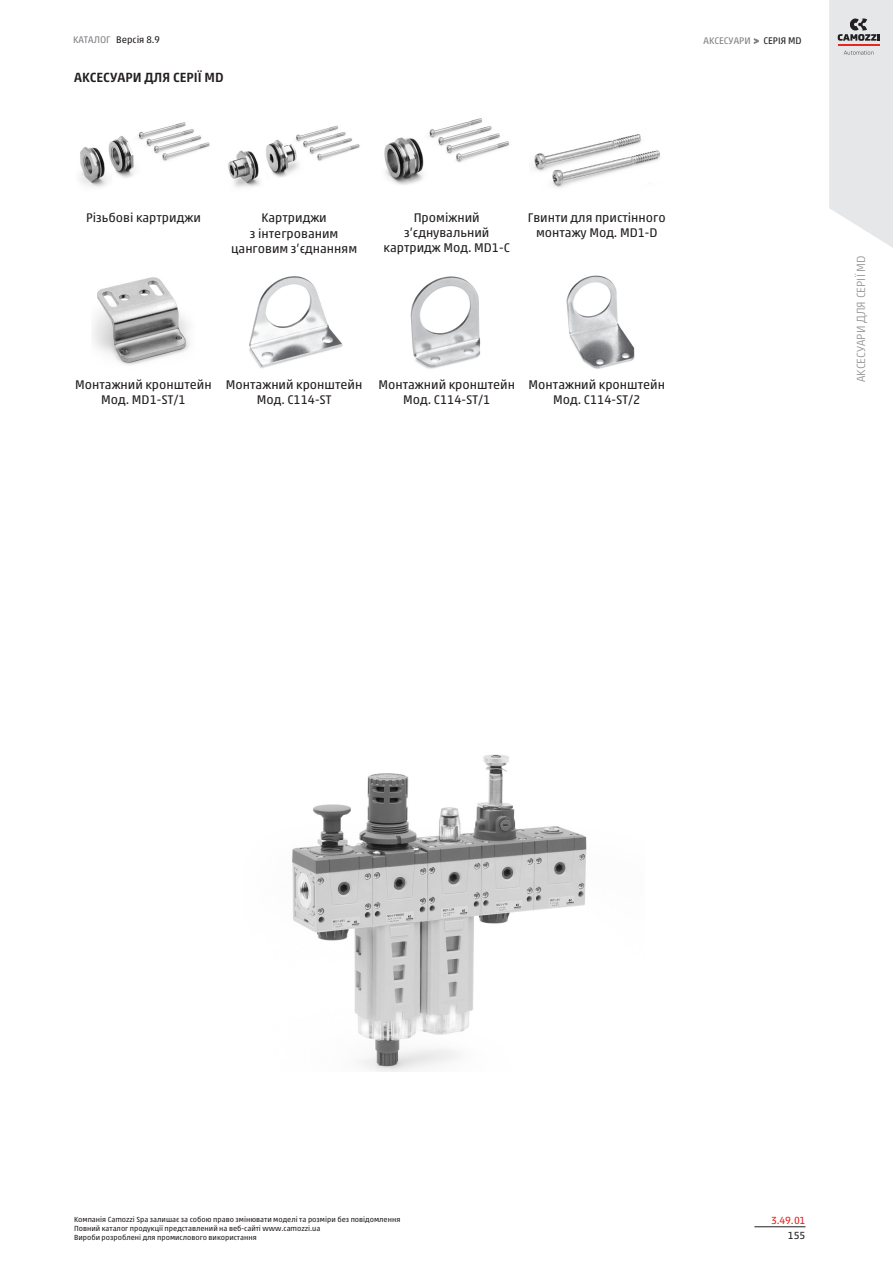
<style>
.page{position:relative;width:893px;height:1263px;background:#fff}
.page>*{position:absolute;margin:0;border:0;box-sizing:border-box;transform-origin:0 0}
.sectionTitle_value{font:500 13.5px "Akko W1 G";color:#231f20}
.StileNote{font:12.75px/15.3px "Akko W1 G";color:#231f20;text-align:center}
.t1{font:300 12px "Akko W1 G";color:#939598}
.t2{font:10.5px "Akko W1 G";color:#e72621}
.t3{font:10.5px "Akko W1 G";color:#231f20}
.t4{font:9.75px "Akko W1 G";color:#808285}
.t5{font:9.75px "Akko W1 G";color:#231f20}
.t6{font:7.5px/9px "Akko W1 G";color:#231f20}
.s1{color:#808285}
.s2{color:#231f20}
</style>
<div class="page">
<svg style="left:829px;top:0;width:64px;height:248px;background:#e3e4e6"></svg>
<hr style="left:838px;top:44px;width:41px;height:2px;background:#e72621">
<hr style="left:754px;top:1226px;width:51px;height:1px;background:#231f20">
<img style="left:80px;top:122px;width:130px;height:65px">
<img style="left:228px;top:125px;width:132px;height:63px">
<img style="left:384px;top:118px;width:125px;height:67px">
<img style="left:533px;top:134px;width:127px;height:54px">
<img style="left:93px;top:277px;width:97px;height:88px">
<img style="left:249px;top:276px;width:94px;height:93px">
<img style="left:410px;top:276px;width:71px;height:93px">
<img style="left:566px;top:275px;width:69px;height:94px">
<img style="left:292px;top:754px;width:295px;height:317px">
<p class="t5" style="left:73px;top:33px;width:88px"><span class="s1">КАТАЛОГ</span> Версія 8.9</p>
<p class="t4" style="left:704px;top:33px;width:100px">АКСЕСУАРИ &gt; <span class="s2">СЕРІЯ MD</span></p>
<p class="sectionTitle_value" style="left:74px;top:67px;width:151px">АКСЕСУАРИ ДЛЯ СЕРІЇ MD</p>
<p class="StileNote" style="left:86px;top:209px;width:116px">Різьбові картриджи</p>
<p class="StileNote" style="left:261px;top:209px;width:67px">Картриджи</p>
<p class="StileNote" style="left:250px;top:225px;width:90px">з інтегрованим</p>
<p class="StileNote" style="left:231px;top:240px;width:128px">цанговим з’єднанням</p>
<p class="StileNote" style="left:384px;top:209px;width:128px">Проміжний з’єднувальний картридж Мод. MD1-C</p>
<p class="StileNote" style="left:528px;top:209px;width:139px">Гвинти для пристінного монтажу Мод. MD1-D</p>
<p class="StileNote" style="left:75px;top:376px;width:138px">Монтажний кронштейн<br>Мод. MD1-ST/1</p>
<p class="StileNote" style="left:226px;top:376px;width:138px">Монтажний кронштейн<br>Мод. C114-ST</p>
<p class="StileNote" style="left:378px;top:376px;width:138px">Монтажний кронштейн<br>Мод. C114-ST/1</p>
<p class="StileNote" style="left:529px;top:376px;width:138px">Монтажний кронштейн<br>Мод. C114-ST/2</p>
<p class="t1" style="left:852px;top:382px;width:128px;rotate:-90deg">АКСЕСУАРИ ДЛЯ СЕРІЇ MD</p>
<p class="t6" style="left:74px;top:1214px;width:328px">Компанія Camozzi Spa залишає за собою право змінювати моделі та розміри без повідомлення<br>Повний каталог продукції представлений на веб-сайті www.camozzi.ua<br>Вироби розроблені для промислового використання</p>
<p class="t2" style="left:771px;top:1212px;width:36px">3.49.01</p>
<p class="t3" style="left:788px;top:1228px;width:19px">155</p>
</div>
